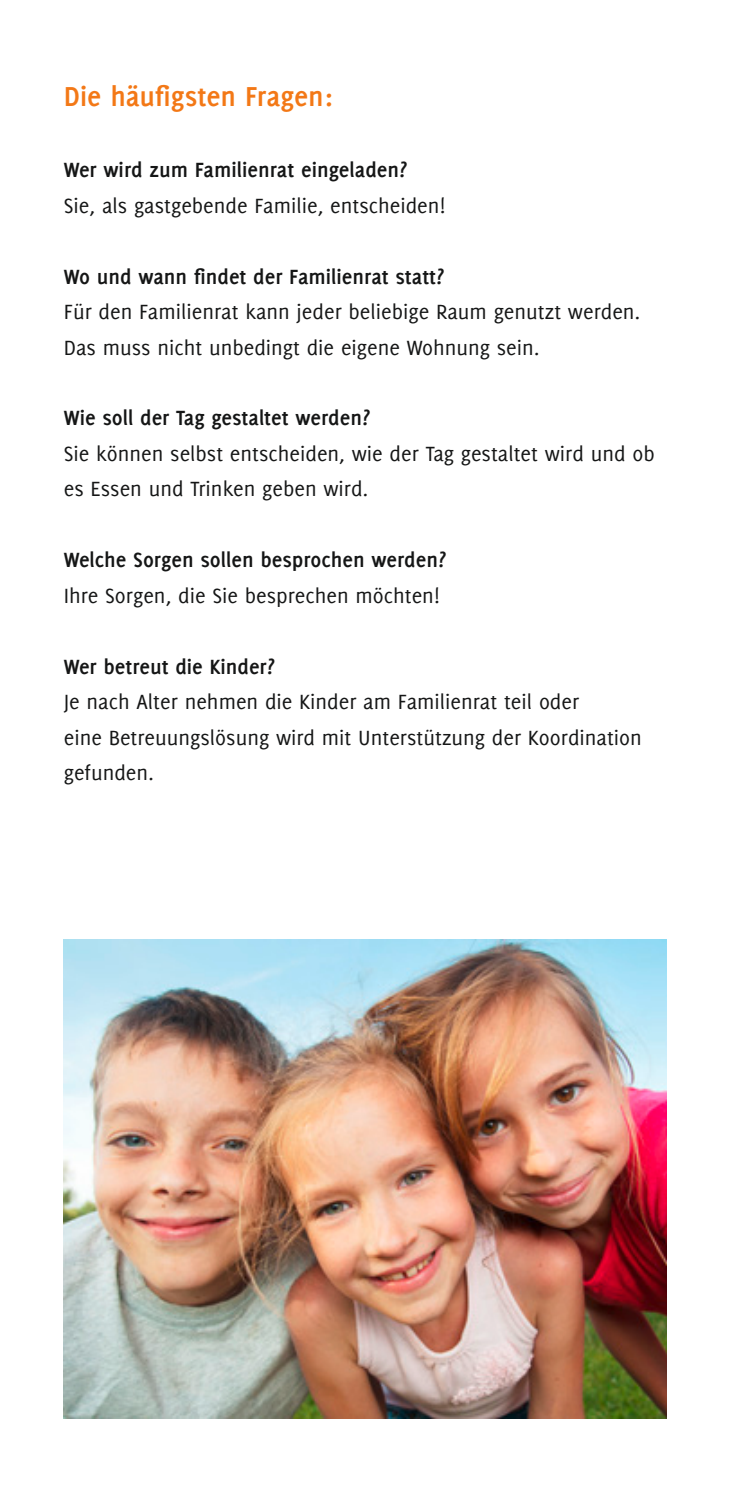
<style>
.page{position:relative;width:730px;height:1489px;background:#fff}
.page>*{position:absolute;margin:0;border:0;box-sizing:border-box;transform-origin:0 0}
.t1{font:700 30px "Delicious";letter-spacing:-.005em;color:#f37816}
.t2{font:22.5px/35.5px "Delicious";color:#151616}
.t3{font:700 22.5px "Delicious";color:#151616}
</style>
<div class="page">
<img style="left:64px;top:939px;width:602px;height:478px">
<h1 class="t1" style="left:64px;top:79px;width:270px">Die häufigsten Fragen:</h1>
<p class="t3" style="left:64px;top:157px;width:345px">Wer wird zum Familienrat eingeladen?</p>
<p class="t2" style="left:64px;top:187px;width:383px">Sie, als gastgebende Familie, entscheiden!</p>
<p class="t3" style="left:64px;top:263px;width:382px">Wo und wann findet der Familienrat statt?</p>
<p class="t2" style="left:64px;top:294px;width:578px">Für den Familienrat kann jeder beliebige Raum genutzt werden.<br>Das muss nicht unbedingt die eigene Wohnung sein.</p>
<p class="t3" style="left:64px;top:405px;width:308px">Wie soll der Tag gestaltet werden?</p>
<p class="t2" style="left:64px;top:435px;width:592px">Sie können selbst entscheiden, wie der Tag gestaltet wird und ob es Essen und Trinken geben wird.</p>
<p class="t3" style="left:64px;top:547px;width:384px">Welche Sorgen sollen besprochen werden?</p>
<p class="t2" style="left:64px;top:577px;width:378px">Ihre Sorgen, die Sie besprechen möchten!</p>
<p class="t3" style="left:64px;top:653px;width:213px">Wer betreut die Kinder?</p>
<p class="t2" style="left:64px;top:683px;width:580px">Je nach Alter nehmen die Kinder am Familienrat teil oder<br>eine Betreuungslösung wird mit Unterstützung der Koordination gefunden.</p>
</div>
